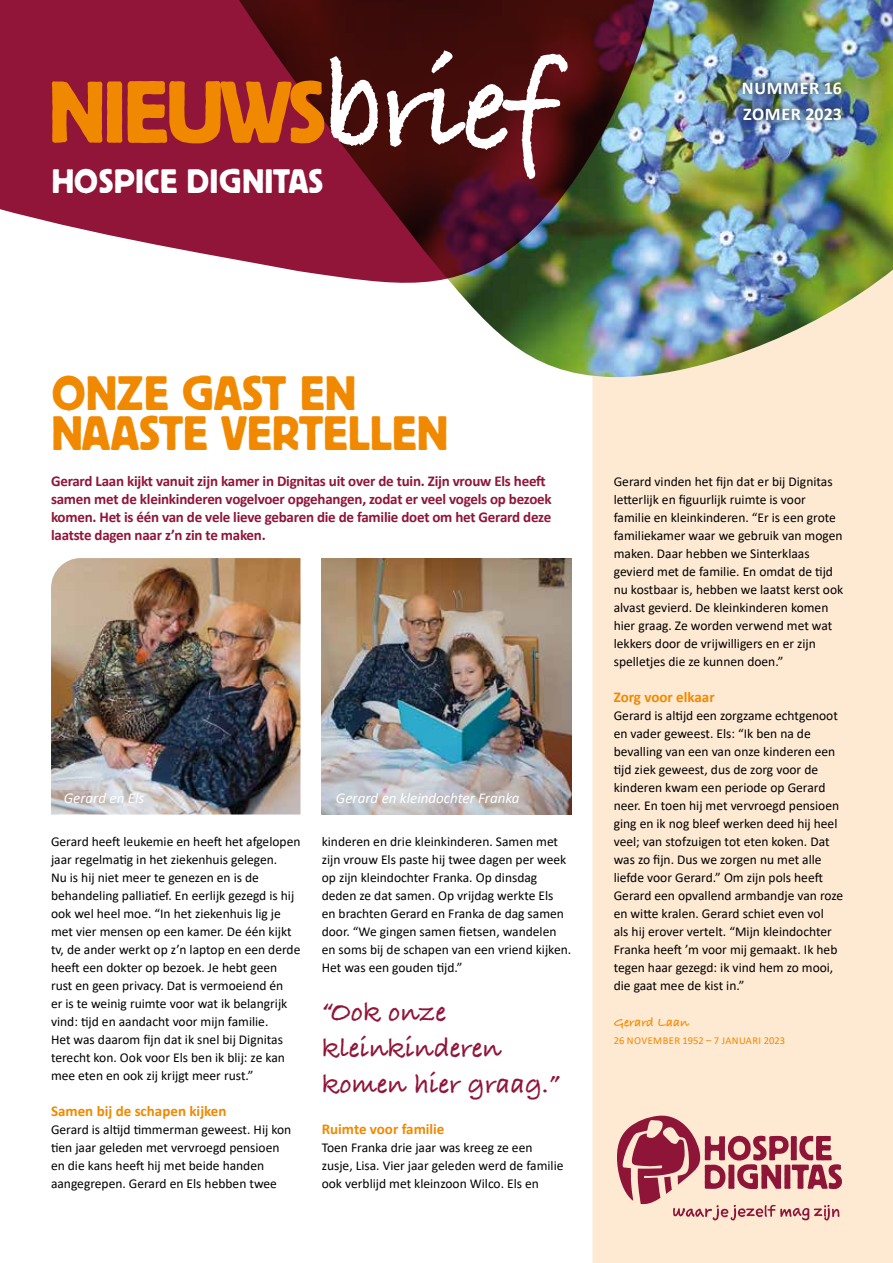
<style>
.page{position:relative;width:893px;height:1263px;background:#fff}
.page>*{position:absolute;margin:0;border:0;box-sizing:border-box;transform-origin:0 0}
.t1{font:48px/40.5px "Block BE";color:#f18900}
.t2{font:33.75px "Block BE";letter-spacing:.02em;color:#fff}
.t3{font:28.5px/36px "Bradley Hand ITCTT Bold";color:#901539}
.t4{font:700 18px/25.5px "Calibri";letter-spacing:.04em;color:#fff}
.t5{font:700 15px/18px "Calibri";letter-spacing:-.015em;color:#901539}
.t6{font:700 15px "Calibri";color:#f18900}
.t7{font:italic 15px "Calibri";color:#fff}
.t8{font:13.5px/18px "Calibri";color:#000}
.t9{font:13.5px "Bradley Hand ITCTT Bold";color:#f18900}
.t10{font:10.5px "Calibri";letter-spacing:.035em;color:#f18900}
</style>
<div class="page">
<div style="left:592px;top:379px;width:301px;height:884px;background:#fee9d3"></div>
<svg style="left:0;top:0;width:238px;height:260px;background:#9c2f4f"></svg>
<img style="left:238px;top:0;width:655px;height:379px">
<img style="left:51px;top:558px;width:249px;height:256px">
<img style="left:322px;top:558px;width:249px;height:256px">
<svg style="left:330px;top:50px;width:238px;height:129px"></svg>
<svg style="left:52px;top:81px;width:272px;height:62px;background:#cf6212"></svg>
<svg style="left:617px;top:1115px;width:225px;height:105px;background:#d79e9c"></svg>
<img style="left:734px;top:74px;width:116px;height:55px">
<h2 class="t2" style="left:51px;top:162px;width:274px">HOSPICE DIGNITAS</h2>
<h3 class="t4" style="left:742px;top:75px;width:102px">NUMMER 16<br>ZOMER 2023</h3>
<h1 class="t1" style="left:51px;top:371px;width:399px">ONZE GAST EN<br>NAASTE VERTELLEN</h1>
<p class="t5" style="left:51px;top:472px;width:502px">Gerard Laan kijkt vanuit zijn kamer in Dignitas uit over de tuin. Zijn vrouw Els heeft samen met de kleinkinderen vogelvoer opgehangen, zodat er veel vogels op bezoek komen. Het is één van de vele lieve gebaren die de familie doet om het Gerard deze laatste dagen naar z’n zin te maken.</p>
<p class="t7" style="left:64px;top:788px;width:82px">Gerard en Els</p>
<p class="t7" style="left:336px;top:788px;width:185px">Gerard en kleindochter Franka</p>
<p class="t8" style="left:51px;top:832px;width:251px">Gerard heeft leukemie en heeft het afgelopen jaar regelmatig in het ziekenhuis gelegen.<br>Nu is hij niet meer te genezen en is de behandeling palliatief. En eerlijk gezegd is hij ook wel heel moe. “In het ziekenhuis lig je met vier mensen op een kamer. De één kijkt tv, de ander werkt op z’n laptop en een derde heeft een dokter op bezoek. Je hebt geen rust en geen privacy. Dat is vermoeiend én<br>er is te weinig ruimte voor wat ik belangrijk vind: tijd en aandacht voor mijn familie.<br>Het was daarom fijn dat ik snel bij Dignitas terecht kon. Ook voor Els ben ik blij: ze kan mee eten en ook zij krijgt meer rust.”</p>
<p class="t6" style="left:51px;top:1100px;width:177px">Samen bij de schapen kijken</p>
<p class="t8" style="left:51px;top:1120px;width:242px">Gerard is altijd timmerman geweest. Hij kon tien jaar geleden met vervroegd pensioen en die kans heeft hij met beide handen aangegrepen. Gerard en Els hebben twee</p>
<p class="t8" style="left:322px;top:832px;width:251px">kinderen en drie kleinkinderen. Samen met zijn vrouw Els paste hij twee dagen per week op zijn kleindochter Franka. Op dinsdag deden ze dat samen. Op vrijdag werkte Els<br>en brachten Gerard en Franka de dag samen door. “We gingen samen fietsen, wandelen en soms bij de schapen van een vriend kijken.<br>Het was een gouden tijd.”</p>
<h3 class="t3" style="left:322px;top:996px;width:240px">“Ook onze kleinkinderen komen hier graag.”</h3>
<p class="t6" style="left:322px;top:1118px;width:124px">Ruimte voor familie</p>
<p class="t8" style="left:322px;top:1138px;width:243px">Toen Franka drie jaar was kreeg ze een zusje, Lisa. Vier jaar geleden werd de familie ook verblijd met kleinzoon Wilco. Els en</p>
<p class="t8" style="left:614px;top:472px;width:231px">Gerard vinden het fijn dat er bij Dignitas letterlijk en figuurlijk ruimte is voor familie en kleinkinderen. “Er is een grote familiekamer waar we gebruik van mogen maken. Daar hebben we Sinterklaas gevierd met de familie. En omdat de tijd nu kostbaar is, hebben we laatst kerst ook alvast gevierd. De kleinkinderen komen hier graag. Ze worden verwend met wat lekkers door de vrijwilligers en er zijn spelletjes die ze kunnen doen.”</p>
<p class="t6" style="left:614px;top:686px;width:102px">Zorg voor elkaar</p>
<p class="t8" style="left:614px;top:706px;width:231px">Gerard is altijd een zorgzame echtgenoot en vader geweest. Els: “Ik ben na de bevalling van een van onze kinderen een tijd ziek geweest, dus de zorg voor de kinderen kwam een periode op Gerard neer. En toen hij met vervroegd pensioen ging en ik nog bleef werken deed hij heel veel; van stofzuigen tot eten koken. Dat was zo fijn. Dus we zorgen nu met alle liefde voor Gerard.” Om zijn pols heeft Gerard een opvallend armbandje van roze en witte kralen. Gerard schiet even vol<br>als hij erover vertelt. “Mijn kleindochter Franka heeft ’m voor mij gemaakt. Ik heb tegen haar gezegd: ik vind hem zo mooi, die gaat mee de kist in.”</p>
<p class="t9" style="left:614px;top:1014px;width:77px">Gerard Laan</p>
<p class="t10" style="left:614px;top:1033px;width:173px">26 NOVEMBER 1952 – 7 JANUARI 2023</p>
</div>
